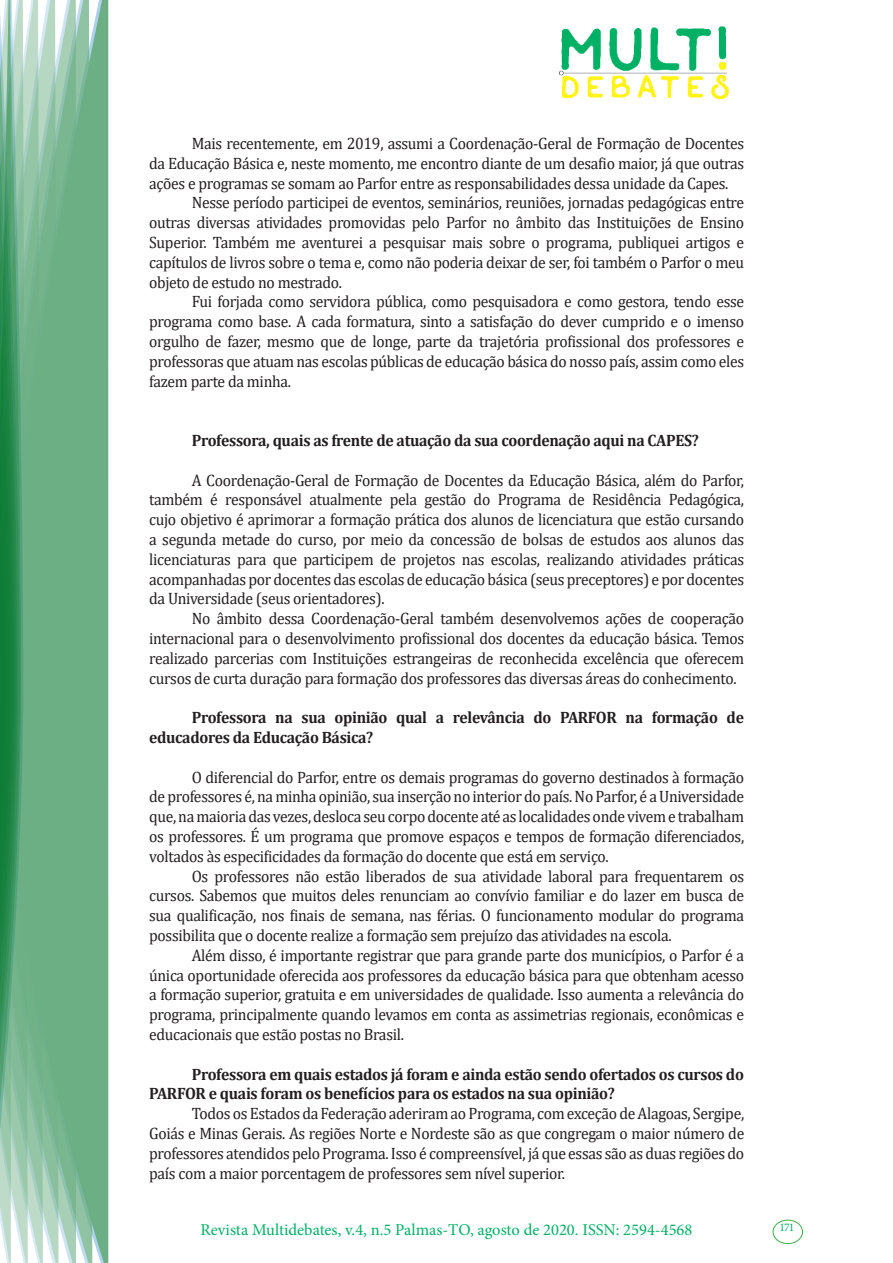
<style>
.page{position:relative;width:893px;height:1263px;background:#fff}
.page>*{position:absolute;margin:0;border:0;box-sizing:border-box;transform-origin:0 0}
.texto{font:16.5px/19.8px "Cambria";letter-spacing:-.02em;color:#231f20;text-align:justify;scale:.95 1}
.texto-2{font:700 16.5px/19.8px "Cambria";letter-spacing:-.02em;color:#231f20;scale:.95 1}
.t1{font:16.5px "Minion Pro";color:#00b064}
.t2{font:11.7px "Minion Pro";color:#00b064}
</style>
<div class="page">
<img style="left:559px;top:26px;width:169px;height:72px">
<div style="left:95px;top:0;width:14px;height:1263px;background:#6caf84"></div>
<svg style="left:79px;top:0;width:16px;height:1263px;background:#71b289"></svg>
<svg style="left:62px;top:0;width:17px;height:1263px;background:#75b48c"></svg>
<svg style="left:45px;top:0;width:17px;height:1263px;background:#7cb792"></svg>
<svg style="left:30px;top:0;width:15px;height:1263px;background:#80ba96"></svg>
<svg style="left:0;top:0;width:30px;height:1263px;background:#61a97f"></svg>
<div style="left:772px;top:1219px;width:31px;height:25px;border:1px solid #40ae49;border-radius:50%"></div>
<p class="texto" style="left:149px;top:133px;width:628px;text-indent:43px">Mais recentemente, em 2019, assumi a Coordenação-Geral de Formação de Docentes da Educação Básica e, neste momento, me encontro diante de um desafio maior, já que outras ações e programas se somam ao Parfor entre as responsabilidades dessa unidade da Capes.</p>
<p class="texto" style="left:149px;top:193px;width:628px;text-indent:43px">Nesse período participei de eventos, seminários, reuniões, jornadas pedagógicas entre outras diversas atividades promovidas pelo Parfor no âmbito das Instituições de Ensino Superior. Também me aventurei a pesquisar mais sobre o programa, publiquei artigos e capítulos de livros sobre o tema e, como não poderia deixar de ser, foi também o Parfor o meu objeto de estudo no mestrado.</p>
<p class="texto" style="left:149px;top:292px;width:628px;text-indent:43px">Fui forjada como servidora pública, como pesquisadora e como gestora, tendo esse programa como base. A cada formatura, sinto a satisfação do dever cumprido e o imenso orgulho de fazer, mesmo que de longe, parte da trajetória profissional dos professores e professoras que atuam nas escolas públicas de educação básica do nosso país, assim como eles fazem parte da minha.</p>
<p class="texto-2" style="left:192px;top:430px;width:536px">Professora, quais as frente de atuação da sua coordenação aqui na CAPES?</p>
<p class="texto" style="left:149px;top:470px;width:628px;text-indent:43px">A Coordenação-Geral de Formação de Docentes da Educação Básica, além do Parfor, também é responsável atualmente pela gestão do Programa de Residência Pedagógica, cujo objetivo é aprimorar a formação prática dos alunos de licenciatura que estão cursando a segunda metade do curso, por meio da concessão de bolsas de estudos aos alunos das licenciaturas para que participem de projetos nas escolas, realizando atividades práticas acompanhadas por docentes das escolas de educação básica (seus preceptores) e por docentes da Universidade (seus orientadores).</p>
<p class="texto" style="left:149px;top:609px;width:628px;text-indent:43px">No âmbito dessa Coordenação-Geral também desenvolvemos ações de cooperação internacional para o desenvolvimento profissional dos docentes da educação básica. Temos realizado parcerias com Instituições estrangeiras de reconhecida excelência que oferecem cursos de curta duração para formação dos professores das diversas áreas do conhecimento.</p>
<p class="texto-2" style="left:149px;top:707px;width:628px;text-indent:43px">Professora na sua opinião qual a relevância do PARFOR na formação de educadores da Educação Básica?</p>
<p class="texto" style="left:149px;top:767px;width:628px;text-indent:43px">O diferencial do Parfor, entre os demais programas do governo destinados à formação de professores é, na minha opinião, sua inserção no interior do país. No Parfor, é a Universidade que, na maioria das vezes, desloca seu corpo docente até as localidades onde vivem e trabalham os professores. É um programa que promove espaços e tempos de formação diferenciados, voltados às especificidades da formação do docente que está em serviço.</p>
<p class="texto" style="left:149px;top:866px;width:628px;text-indent:43px">Os professores não estão liberados de sua atividade laboral para frequentarem os cursos. Sabemos que muitos deles renunciam ao convívio familiar e do lazer em busca de sua qualificação, nos finais de semana, nas férias. O funcionamento modular do programa possibilita que o docente realize a formação sem prejuízo das atividades na escola.</p>
<p class="texto" style="left:149px;top:945px;width:628px;text-indent:43px">Além disso, é importante registrar que para grande parte dos municípios, o Parfor é a única oportunidade oferecida aos professores da educação básica para que obtenham acesso a formação superior, gratuita e em universidades de qualidade. Isso aumenta a relevância do programa, principalmente quando levamos em conta as assimetrias regionais, econômicas e educacionais que estão postas no Brasil.</p>
<p class="texto-2" style="left:149px;top:1063px;width:628px;text-indent:43px">Professora em quais estados já foram e ainda estão sendo ofertados os cursos do<br>PARFOR e quais foram os benefícios para os estados na sua opinião?</p>
<p class="texto" style="left:149px;top:1104px;width:628px;text-indent:43px">Todos os Estados da Federação aderiram ao Programa, com exceção de Alagoas, Sergipe, Goiás e Minas Gerais. As regiões Norte e Nordeste são as que congregam o maior número de professores atendidos pelo Programa. Isso é compreensível, já que essas são as duas regiões do país com a maior porcentagem de professores sem nível superior.</p>
<p class="t1" style="left:200px;top:1218px;width:493px">Revista Multidebates, v.4, n.5 Palmas-TO, agosto de 2020. ISSN: 2594-4568</p>
<p class="t2" style="left:779px;top:1219px;width:16px">171</p>
</div>
